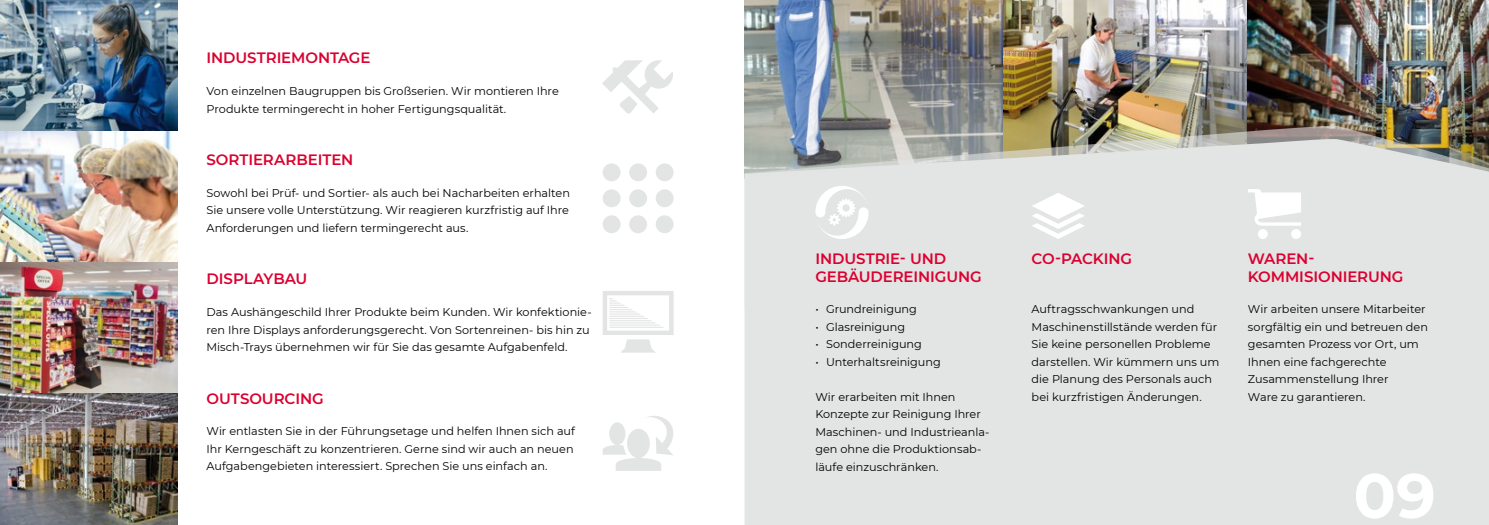
<style>
.page{position:relative;width:1489px;height:525px;background:#fff}
.page>*{position:absolute;margin:0;border:0;box-sizing:border-box;transform-origin:0 0}
.t1{font:700 62.5px "Montserrat";color:#fff}
.t2{font:600 15px/17.5px "Montserrat";letter-spacing:-.005em;color:#db0030}
.t3{font:11.25px/17.5px "Montserrat";color:#000}
</style>
<div class="page">
<img style="left:744px;top:0;width:259px;height:125px">
<img style="left:1003px;top:0;width:485px;height:125px">
<img style="left:744px;top:125px;width:744px;height:13px">
<div style="left:744px;top:138px;width:744px;height:386px;background:#e3e4e4"></div>
<img style="left:0;top:0;width:177px;height:524px">
<svg style="left:602px;top:60px;width:71px;height:53px"></svg>
<div style="left:602px;top:163px;width:18px;height:18px;background:#e3e4e4;border-radius:50%"></div>
<div style="left:629px;top:163px;width:18px;height:18px;background:#e3e4e4;border-radius:50%"></div>
<div style="left:655px;top:163px;width:18px;height:18px;background:#e3e4e4;border-radius:50%"></div>
<div style="left:602px;top:189px;width:18px;height:18px;background:#e3e4e4;border-radius:50%"></div>
<div style="left:629px;top:189px;width:18px;height:18px;background:#e3e4e4;border-radius:50%"></div>
<div style="left:655px;top:189px;width:18px;height:18px;background:#e3e4e4;border-radius:50%"></div>
<div style="left:602px;top:215px;width:18px;height:18px;background:#e3e4e4;border-radius:50%"></div>
<div style="left:629px;top:215px;width:18px;height:18px;background:#e3e4e4;border-radius:50%"></div>
<div style="left:655px;top:215px;width:18px;height:18px;background:#e3e4e4;border-radius:50%"></div>
<svg style="left:603px;top:291px;width:70px;height:61px"></svg>
<svg style="left:603px;top:416px;width:70px;height:54px"></svg>
<svg style="left:1031px;top:193px;width:53px;height:46px"></svg>
<div style="left:1257px;top:229px;width:10px;height:10px;background:#fff;border-radius:50%"></div>
<div style="left:1290px;top:229px;width:10px;height:10px;background:#fff;border-radius:50%"></div>
<svg style="left:1247px;top:189px;width:53px;height:36px"></svg>
<svg style="left:815px;top:186px;width:53px;height:53px"></svg>
<h2 class="t2" style="left:206px;top:48px;width:165px">INDUSTRIEMONTAGE</h2>
<p class="t3" style="left:206px;top:82px;width:354px">Von einzelnen Baugruppen bis Großserien. Wir montieren Ihre<br>Produkte termingerecht in hoher Fertigungsqualität.</p>
<h2 class="t2" style="left:206px;top:150px;width:148px">SORTIERARBEITEN</h2>
<p class="t3" style="left:206px;top:183px;width:365px;text-align:justify">Sowohl bei Prüf- und Sortier- als auch bei Nacharbeiten erhalten Sie unsere volle Unterstützung. Wir reagieren kurzfristig auf Ihre Anforderungen und liefern termingerecht aus.</p>
<h2 class="t2" style="left:206px;top:269px;width:102px">DISPLAYBAU</h2>
<p class="t3" style="left:206px;top:303px;width:386px">Das Aushängeschild Ihrer Produkte beim Kunden. Wir konfektionie&shy;ren Ihre Displays anforderungsgerecht. Von Sortenreinen- bis hin zu<br>Misch-Trays übernehmen wir für Sie das gesamte Aufgabenfeld.</p>
<h2 class="t2" style="left:206px;top:389px;width:119px">OUTSOURCING</h2>
<p class="t3" style="left:206px;top:422px;width:370px">Wir entlasten Sie in der Führungsetage und helfen Ihnen sich auf<br>Ihr Kerngeschäft zu konzentrieren. Gerne sind wir auch an neuen<br>Aufgabengebieten interessiert. Sprechen Sie uns einfach an.</p>
<h2 class="t2" style="left:815px;top:249px;width:168px">INDUSTRIE- UND<br>GEBÄUDEREINIGUNG</h2>
<p class="t3" style="left:815px;top:300px;width:103px">• Grundreinigung</p>
<p class="t3" style="left:815px;top:317px;width:91px">• Glasreinigung</p>
<p class="t3" style="left:815px;top:335px;width:108px">• Sonderreinigung</p>
<p class="t3" style="left:815px;top:352px;width:127px">• Unterhaltsreinigung</p>
<p class="t3" style="left:815px;top:387px;width:176px">Wir erarbeiten mit Ihnen<br>Konzepte zur Reinigung Ihrer<br>Maschinen- und Industrieanla&shy;gen ohne die Produktionsab&shy;läufe einzuschränken.</p>
<h2 class="t2" style="left:1031px;top:249px;width:102px">CO-PACKING</h2>
<p class="t3" style="left:1031px;top:300px;width:189px">Auftragsschwankungen und<br>Maschinenstillstände werden für<br>Sie keine personellen Probleme darstellen. Wir kümmern uns um die Planung des Personals auch bei kurzfristigen Änderungen.</p>
<h2 class="t2" style="left:1247px;top:249px;width:157px">WAREN-<br>KOMMISIONIERUNG</h2>
<p class="t3" style="left:1247px;top:300px;width:182px">Wir arbeiten unsere Mitarbeiter sorgfältig ein und betreuen den gesamten Prozess vor Ort, um<br>Ihnen eine fachgerechte<br>Zusammenstellung Ihrer<br>Ware zu garantieren.</p>
<h1 class="t1" style="left:1353px;top:450px;width:84px">09</h1>
</div>
